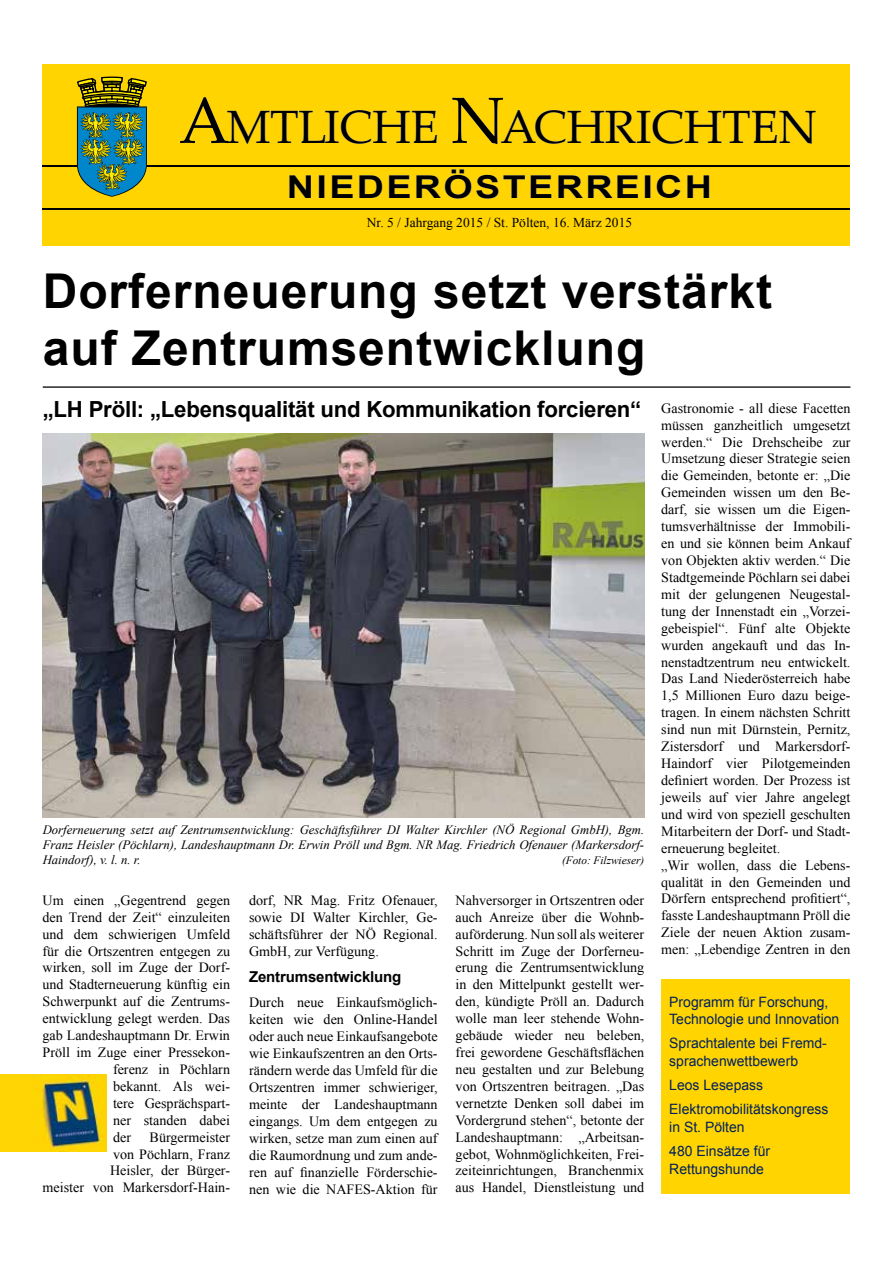
<style>
.page{position:relative;width:893px;height:1263px;background:#fff}
.page>*{position:absolute;margin:0;border:0;box-sizing:border-box;transform-origin:0 0}
.t1{font:700 48px/57px "Arial";letter-spacing:.02em;color:#000}
.t2{font:46.8px "Palatino Linotype";letter-spacing:-.01em;color:#000}
.t3{font:700 31.5px "Arial";letter-spacing:.06em;color:#000;scale:1.2 1}
.t4{font:700 22.2px "Arial";letter-spacing:-.01em;color:#000}
.t5{font:700 15px "Arial";letter-spacing:-.01em;color:#000}
.t6{font:14.25px/17.7px "Arial";color:#002060}
.t7{font:14.1px/17px "Times New Roman";color:#000;text-align:justify}
.t8{font:13.5px "Times New Roman";color:#000}
.t9{font:italic 12.75px/15px "Times New Roman";color:#000;text-align:justify}
.t10{font:italic 11.25px "Times New Roman";color:#000}
.s1{font-size:65.55px}
</style>
<div class="page">
<hr style="left:43px;top:386px;width:807px;height:2px;background:#000">
<img style="left:43px;top:433px;width:601px;height:385px">
<div style="left:43px;top:64px;width:807px;height:182px;background:#ffd400"></div>
<hr style="left:43px;top:165px;width:807px;height:2px;background:#000">
<hr style="left:43px;top:208px;width:807px;height:1px;background:#000">
<svg style="left:77px;top:77px;width:70px;height:120px;background:#568250"></svg>
<div style="left:662px;top:979px;width:188px;height:214px;background:#ffd400"></div>
<img style="left:0;top:1075px;width:106px;height:76px">
<h2 class="t2" style="left:179px;top:94px;width:640px"><span class="s1">A</span>MTLICHE <span class="s1">N</span>ACHRICHTEN</h2>
<h3 class="t3" style="left:287px;top:166px;width:356px">NIEDERÖSTERREICH</h3>
<p class="t8" style="left:367px;top:214px;width:267px">Nr. 5 / Jahrgang 2015 / St. Pölten, 16. März 2015</p>
<h1 class="t1" style="left:43px;top:264px;width:731px">Dorferneuerung setzt verstärkt auf Zentrumsentwicklung</h1>
<h3 class="t4" style="left:43px;top:395px;width:600px">„LH Pröll: „Lebensqualität und Kommunikation forcieren“</h3>
<p class="t9" style="left:43px;top:822px;width:603px">Dorferneuerung setzt auf Zentrumsentwicklung: Geschäftsführer DI Walter Kirchler (NÖ Regional GmbH), Bgm.<br>Franz Heisler (Pöchlarn), Landeshauptmann Dr. Erwin Pröll und Bgm. NR Mag. Friedrich Ofenauer (Markersdorf-Haindorf), v. l. n. r.</p>
<p class="t10" style="left:562px;top:852px;width:84px">(Foto: Filzwieser)</p>
<p class="t7" style="left:43px;top:891px;width:189px">Um einen „Gegentrend gegen</p>
<p class="t7" style="left:43px;top:908px;width:189px">den Trend der Zeit“ einzuleiten</p>
<p class="t7" style="left:43px;top:925px;width:189px">und dem schwierigen Umfeld</p>
<p class="t7" style="left:43px;top:942px;width:189px">für die Ortszentren entgegen zu</p>
<p class="t7" style="left:43px;top:959px;width:189px">wirken, soll im Zuge der Dorf-</p>
<p class="t7" style="left:43px;top:976px;width:189px">und Stadterneuerung künftig ein</p>
<p class="t7" style="left:43px;top:993px;width:189px">Schwerpunkt auf die Zentrums-</p>
<p class="t7" style="left:43px;top:1010px;width:189px">entwicklung gelegt werden. Das</p>
<p class="t7" style="left:43px;top:1027px;width:189px">gab Landeshauptmann Dr. Erwin</p>
<p class="t7" style="left:43px;top:1043px;width:189px">Pröll im Zuge einer Pressekon-</p>
<p class="t7" style="left:113px;top:1060px;width:119px">ferenz in Pöchlarn</p>
<p class="t7" style="left:113px;top:1077px;width:118px">bekannt. Als wei-</p>
<p class="t7" style="left:113px;top:1094px;width:118px">tere Gesprächspart-</p>
<p class="t7" style="left:113px;top:1111px;width:119px">ner standen dabei</p>
<p class="t7" style="left:113px;top:1128px;width:20px">der</p>
<p class="t7" style="left:43px;top:1128px;width:189px;text-align:right">Bürgermeister<br>von Pöchlarn, Franz<br>Heisler, der Bürger-<br>meister von Markersdorf-Hain-</p>
<p class="t7" style="left:249px;top:891px;width:190px">dorf, NR Mag. Fritz Ofenauer, sowie DI Walter Kirchler, Ge&shy;schäftsführer der NÖ Regional.<br>GmbH, zur Verfügung.</p>
<p class="t5" style="left:249px;top:967px;width:154px">Zentrumsentwicklung</p>
<p class="t7" style="left:249px;top:994px;width:190px">Durch neue Einkaufsmöglich&shy;keiten wie den Online-Handel oder auch neue Einkaufsangebote wie Einkaufszentren an den Orts&shy;rändern werde das Umfeld für die Ortszentren immer schwieriger, meinte der Landeshauptmann eingangs. Um dem entgegen zu wirken, setze man zum einen auf die Raumordnung und zum ande&shy;ren auf finanzielle Förderschie&shy;nen wie die NAFES-Aktion für</p>
<p class="t7" style="left:456px;top:891px;width:190px">Nahversorger in Ortszentren oder auch Anreize über die Wohnb&shy;auförderung. Nun soll als weiterer Schritt im Zuge der Dorferneu&shy;erung die Zentrumsentwicklung in den Mittelpunkt gestellt wer&shy;den, kündigte Pröll an. Dadurch wolle man leer stehende Wohn&shy;gebäude wieder neu beleben, frei gewordene Geschäftsflächen neu gestalten und zur Belebung von Ortszentren beitragen. „Das vernetzte Denken soll dabei im Vordergrund stehen“, betonte der Landeshauptmann: „Arbeitsan&shy;gebot, Wohnmöglichkeiten, Frei&shy;zeiteinrichtungen, Branchenmix aus Handel, Dienstleistung und</p>
<p class="t7" style="left:661px;top:399px;width:191px;text-align:left">Gastronomie - all diese Facetten müssen ganzheitlich umgesetzt werden.“ Die Drehscheibe zur<br>Umsetzung dieser Strategie seien die Gemeinden, betonte er: „Die<br>Gemeinden wissen um den Be&shy;darf, sie wissen um die Eigen&shy;tumsverhältnisse der Immobili&shy;en und sie können beim Ankauf von Objekten aktiv werden.“ Die<br>Stadtgemeinde Pöchlarn sei dabei mit der gelungenen Neugestal&shy;tung der Innenstadt ein „Vorzei&shy;gebeispiel“. Fünf alte Objekte wurden angekauft und das In&shy;nenstadtzentrum neu entwickelt.<br>Das Land Niederösterreich habe<br>1,5 Millionen Euro dazu beige&shy;tragen. In einem nächsten Schritt sind nun mit Dürnstein, Pernitz,<br>Zistersdorf und Markersdorf-<br>Haindorf vier Pilotgemeinden definiert worden. Der Prozess ist jeweils auf vier Jahre angelegt und wird von speziell geschulten<br>Mitarbeitern der Dorf- und Stadt&shy;erneuerung begleitet.<br>„Wir wollen, dass die Lebens&shy;qualität in den Gemeinden und<br>Dörfern entsprechend profitiert“, fasste Landeshauptmann Pröll die<br>Ziele der neuen Aktion zusam&shy;men: „Lebendige Zentren in den</p>
<p class="t6" style="left:669px;top:993px;width:172px">Programm für Forschung,<br>Technologie und Innovation</p>
<p class="t6" style="left:669px;top:1034px;width:159px">Sprachtalente bei Fremd&shy;sprachenwettbewerb</p>
<p class="t6" style="left:669px;top:1073px;width:161px;line-height:24.2px">Leos Lesepass<br>Elektromobilitätskongress</p>
<p class="t6" style="left:669px;top:1115px;width:102px;line-height:24.2px">in St. Pölten<br>480 Einsätze für</p>
<p class="t6" style="left:669px;top:1160px;width:96px">Rettungshunde</p>
</div>
